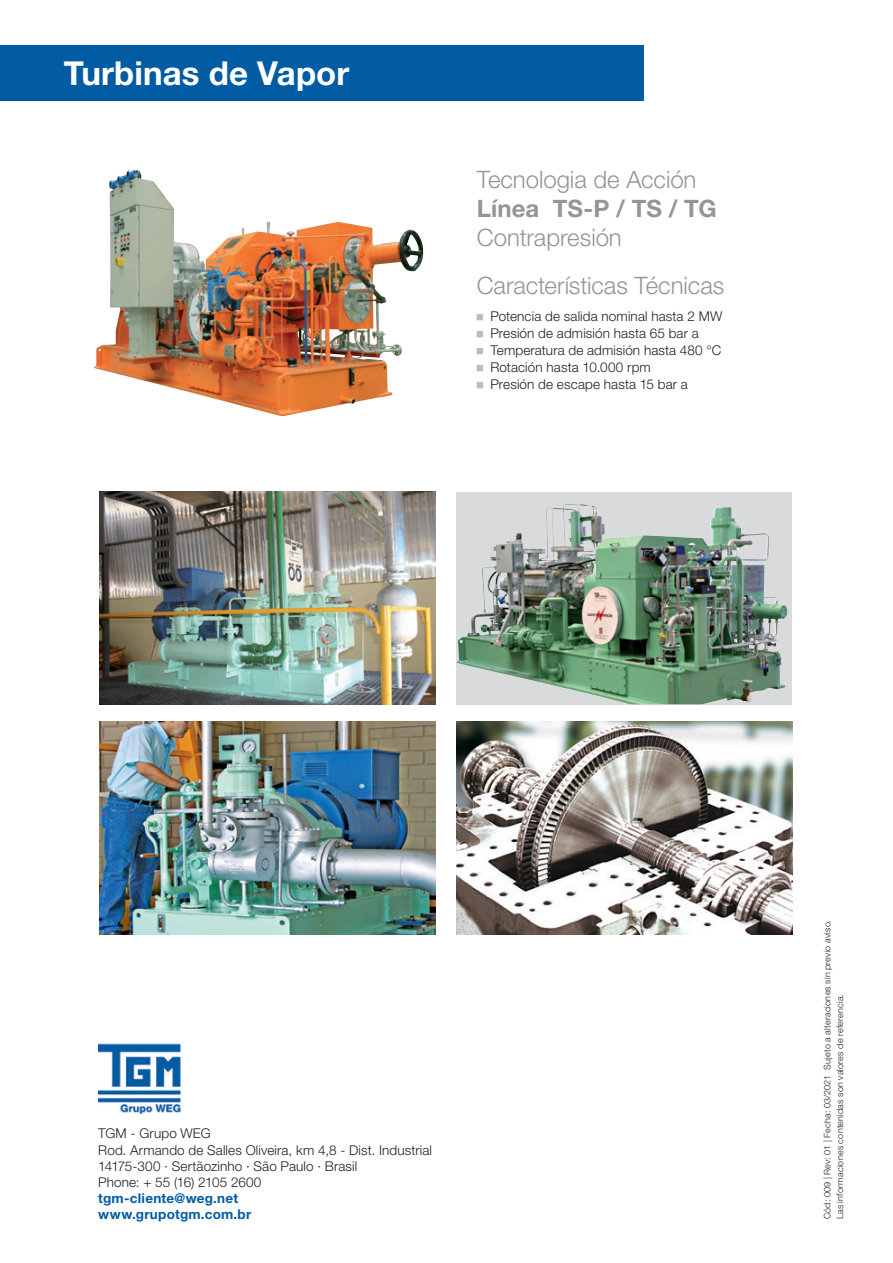
<style>
.page{position:relative;width:893px;height:1263px;background:#fff}
.page>*{position:absolute;margin:0;border:0;box-sizing:border-box;transform-origin:0 0}
.t1{font:700 33px "Helvetica Neue LT Pro";letter-spacing:.005em;color:#fff}
._1-TITULO{font:300 24px "Helvetica Neue LT Pro";letter-spacing:-.005em;color:#939598}
.t2{font:700 24px "Helvetica Neue LT Pro";letter-spacing:.005em;color:#939598}
.t3{font:300 13.5px/16.2px "Helvetica Neue LT Pro";letter-spacing:.01em;color:#231f20}
.t4{font:700 13.5px/16.2px "Helvetica Neue LT Pro";letter-spacing:.015em;color:#015ca3}
.t5{font:300 9px/12.8px "Helvetica Neue LT Pro";letter-spacing:.025em;color:#231f20}
</style>
<div class="page">
<div style="left:0;top:46px;width:643px;height:55px;background:#015ca3"></div>
<img style="left:98px;top:1043px;width:85px;height:70px">
<img style="left:94px;top:170px;width:330px;height:246px">
<img style="left:100px;top:721px;width:336px;height:213px">
<img style="left:457px;top:721px;width:335px;height:213px">
<div style="left:457px;top:492px;width:335px;height:212px;background:#d9dadc"></div>
<img style="left:457px;top:504px;width:328px;height:200px">
<img style="left:100px;top:492px;width:336px;height:212px">
<h1 class="t1" style="left:64px;top:53px;width:287px">Turbinas de Vapor</h1>
<p class="_1-TITULO" style="left:477px;top:165px;width:221px">Tecnologia de Acción</p>
<p class="t2" style="left:477px;top:194px;width:241px">Línea TS-P / TS / TG</p>
<p class="_1-TITULO" style="left:477px;top:223px;width:146px">Contrapresión</p>
<p class="_1-TITULO" style="left:477px;top:270px;width:249px">Características Técnicas</p>
<p class="t3" style="left:490px;top:308px;width:233px">Potencia de salida nominal hasta 2 MW</p>
<p class="t3" style="left:490px;top:325px;width:210px">Presión de admisión hasta 65 bar a</p>
<p class="t3" style="left:490px;top:342px;width:233px">Temperatura de admisión hasta 480 °C</p>
<p class="t3" style="left:490px;top:359px;width:162px">Rotación hasta 10.000 rpm</p>
<p class="t3" style="left:490px;top:376px;width:199px">Presión de escape hasta 15 bar a</p>
<p class="t3" style="left:98px;top:1125px;width:335px">TGM - Grupo WEG<br>Rod. Armando de Salles Oliveira, km 4,8 - Dist. Industrial 14175-300 · Sertãozinho · São Paulo · Brasil<br>Phone: + 55 (16) 2105 2600</p>
<p class="t4" style="left:98px;top:1190px;width:155px">tgm-cliente@weg.net www.grupotgm.com.br</p>
<p class="t5" style="left:821px;top:1219px;width:301px;rotate:-90deg">Cód: 009 | Rev: 01 | Fecha: 03/2021 Sujeto a alteraciones sin previo aviso.<br>Las informaciones contenidas son valores de referencia.</p>
</div>
